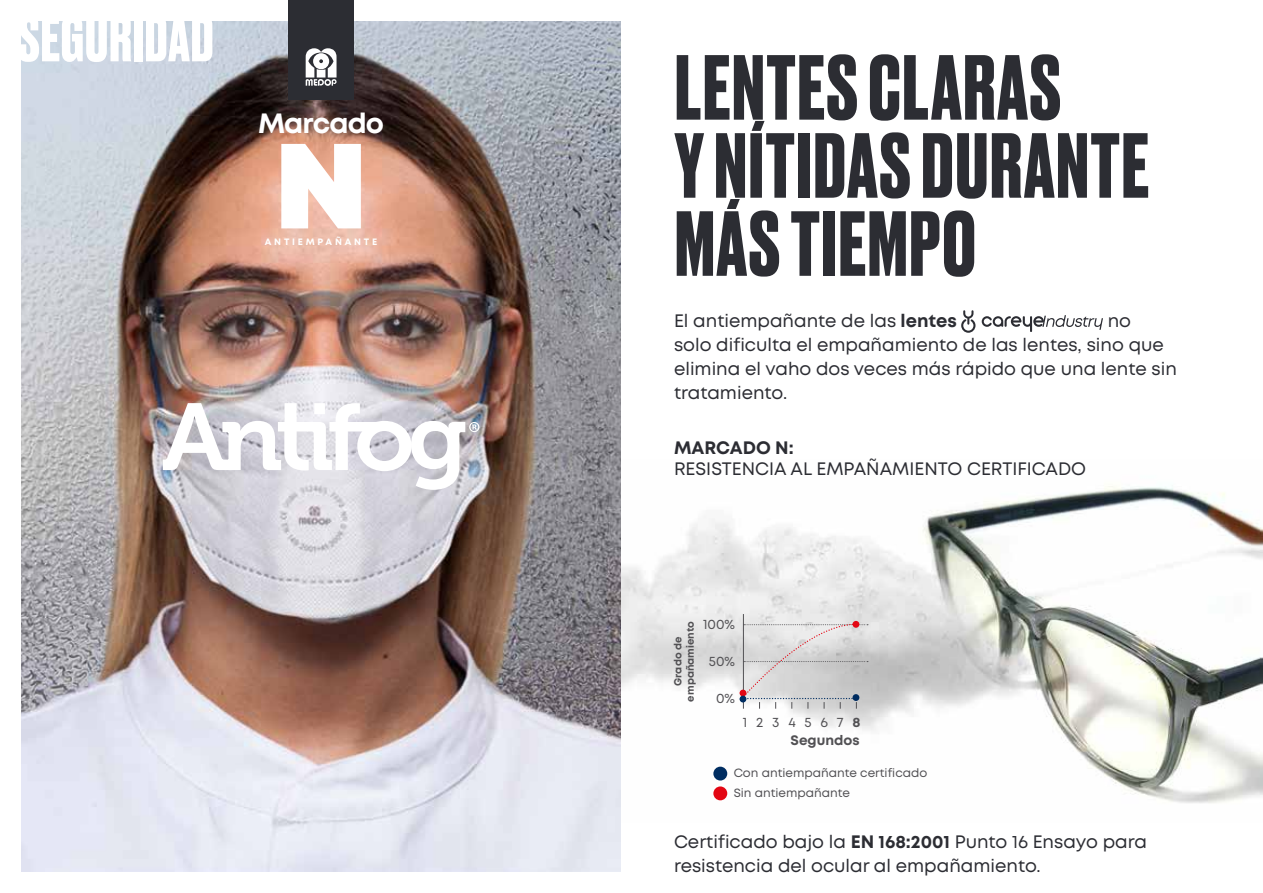
<style>
.page{position:relative;width:1263px;height:893px;background:#fff}
.page>*{position:absolute;margin:0;border:0;box-sizing:border-box;transform-origin:0 0}
.t1{font:900 120.75px "Mont";color:#fff}
.t2{font:700 86.7px/78px "Druk";letter-spacing:.02em;color:#2c2d33}
.t3{font:700 60.9px "Druk";letter-spacing:.02em;color:#fff}
.t4{font:700 27.9px "Mont";letter-spacing:-.03em;color:#fff}
.t5{font:18px/24px "Mont";color:#2c2d33}
.t6{font:700 18px "Mont";color:#2c2d33}
.t7{font:13.65px "Mont";color:#525154}
.t8{font:700 13.65px "Mont";color:#525154}
.t9{font:12px/19.8px "Mont";color:#525154}
.t10{font:700 10.2px/12.3px "Mont";color:#525154;text-align:center}
.t11{font:700 9.3px "Mont";letter-spacing:.3em;color:#fff}
.s1{font-weight:700}
</style>
<div class="page">
<img style="left:621px;top:486px;width:642px;height:317px">
<img style="left:21px;top:21px;width:600px;height:850px">
<div style="left:288px;top:0;width:66px;height:100px;background:#2c2d33"></div>
<svg style="left:306px;top:48px;width:31px;height:38px"></svg>
<svg style="left:163px;top:403px;width:316px;height:87px"></svg>
<svg style="left:961px;top:310px;width:15px;height:23px"></svg>
<svg style="left:982px;top:315px;width:121px;height:17px"></svg>
<div style="left:713px;top:766px;width:14px;height:14px;background:#002d61;border-radius:50%"></div>
<div style="left:713px;top:786px;width:14px;height:14px;background:#e30613;border-radius:50%"></div>
<hr style="left:743px;top:614px;width:1px;height:94px;background:#525154">
<svg style="left:742px;top:621px;width:126px;height:87px;background:#d4d3d3"></svg>
<div style="left:740px;top:689px;width:6px;height:7px;background:#e30613;border-radius:50%"></div>
<div style="left:740px;top:695px;width:6px;height:7px;background:#002d61;border-radius:50%"></div>
<h3 class="t3" style="left:18px;top:-3px;width:197px">SEGURIDAD</h3>
<h3 class="t4" style="left:258px;top:105px;width:128px">Marcado</h3>
<h1 class="t1" style="left:275px;top:107px;width:94px">N</h1>
<p class="t11" style="left:265px;top:236px;width:114px">ANTIEMPAÑANTE</p>
<h2 class="t2" style="left:675px;top:44px;width:476px">LENTES CLARAS<br>Y NÍTIDAS DURANTE<br>MÁS TIEMPO</h2>
<p class="t5" style="left:674px;top:309px;width:284px">El antiempañante de las <span class="s1">lentes</span></p>
<p class="t5" style="left:674px;top:309px;width:504px;text-indent:434px">no<br>solo dificulta el empañamiento de las lentes, sino que elimina el vaho dos veces más rápido que una lente sin tratamiento.</p>
<p class="t6" style="left:674px;top:435px;width:121px">MARCADO N:</p>
<p class="t5" style="left:674px;top:457px;width:414px">RESISTENCIA AL EMPAÑAMIENTO CERTIFICADO</p>
<p class="t7" style="left:703px;top:615px;width:34px">100%</p>
<p class="t7" style="left:709px;top:652px;width:28px">50%</p>
<p class="t7" style="left:716px;top:689px;width:21px">0%</p>
<p class="t10" style="left:672px;top:701px;width:82px;rotate:-90deg">Grado de empañamiento</p>
<p class="t7" style="left:743px;top:713px;width:119px">1 2 3 4 5 6 7 <span class="s1">8</span></p>
<p class="t8" style="left:791px;top:731px;width:71px">Segundos</p>
<p class="t9" style="left:734px;top:763px;width:195px">Con antiempañante certificado<br>Sin antiempañante</p>
<p class="t5" style="left:674px;top:829px;width:474px">Certificado bajo la <span class="s1">EN 168:2001</span> Punto 16 Ensayo para resistencia del ocular al empañamiento.</p>
</div>
